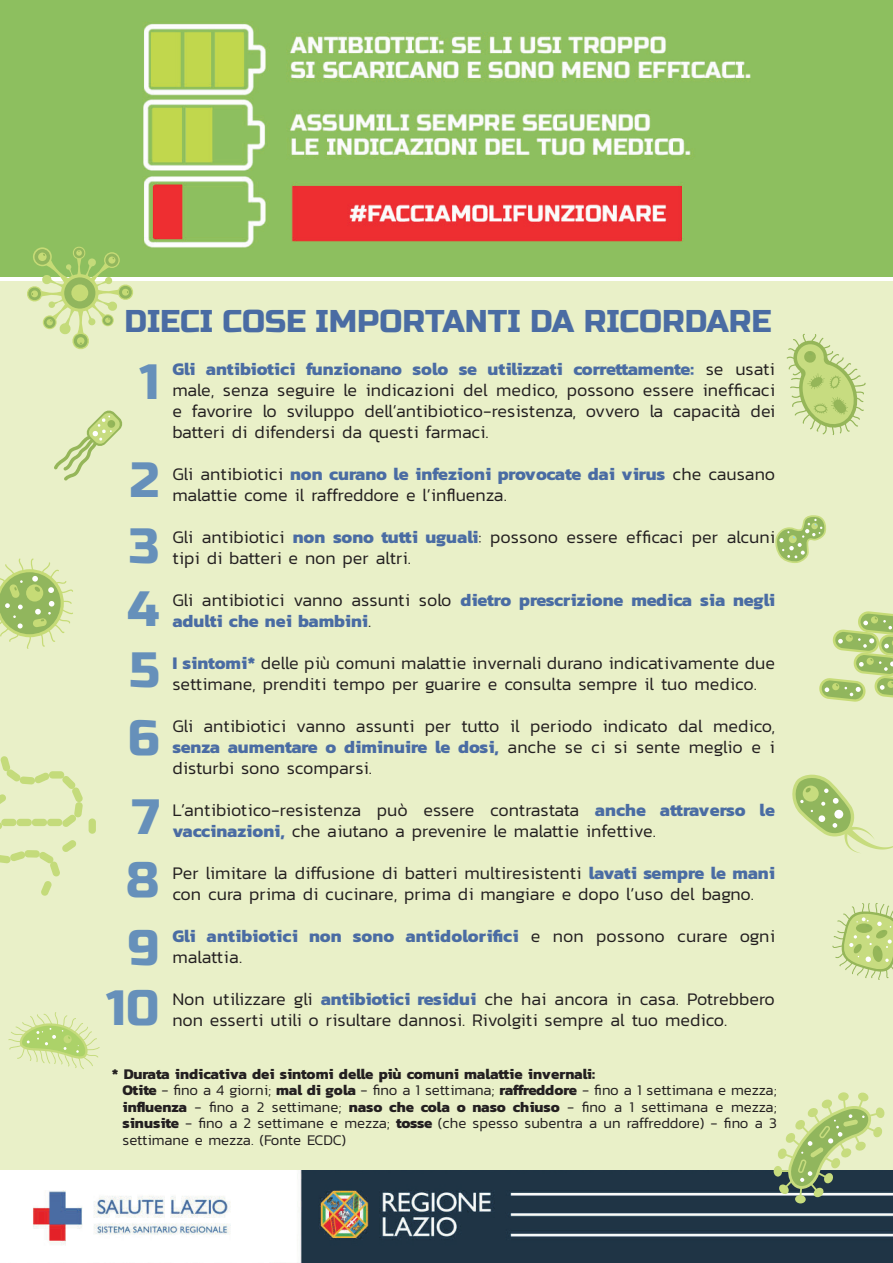
<style>
.page{position:relative;width:893px;height:1263px;background:#fff}
.page>*{position:absolute;margin:0;border:0;box-sizing:border-box;transform-origin:0 0}
.t1{font:49.5px/62.4px "Russo One";color:#6690ba}
.t2{font:31.5px "Russo One";color:#4a6ca3}
.t3{font:300 18px/21px "Kanit";color:#231f20}
.t4{font:700 18px/21px "Kanit";color:#4a6ca3}
.t5{font:300 15px/16.5px "Kanit";color:#231f20}
.s1{font-weight:700;color:#4a6ca3}
.s2{font-weight:300;color:#231f20}
.s3{font-weight:700}
</style>
<div class="page">
<div style="left:0;top:281px;width:893px;height:889px;background:#e9f0c8"></div>
<img style="left:0;top:0;width:893px;height:276px">
<img style="left:33px;top:1170px;width:860px;height:93px">
<svg style="left:8px;top:1012px;width:92px;height:57px"></svg>
<svg style="left:819px;top:611px;width:74px;height:91px"></svg>
<svg style="left:54px;top:410px;width:69px;height:71px"></svg>
<svg style="left:792px;top:775px;width:101px;height:78px"></svg>
<svg style="left:0;top:558px;width:73px;height:91px"></svg>
<svg style="left:787px;top:334px;width:79px;height:101px"></svg>
<svg style="left:832px;top:903px;width:61px;height:77px"></svg>
<svg style="left:26px;top:246px;width:108px;height:104px"></svg>
<svg style="left:774px;top:1092px;width:111px;height:112px"></svg>
<svg style="left:0;top:794px;width:6px;height:10px"></svg>
<div style="left:89px;top:818px;width:7px;height:16px;background:#c4db7b;border-radius:4px"></div>
<svg style="left:0;top:756px;width:50px;height:28px"></svg>
<div style="left:49px;top:771px;width:15px;height:7px;background:#c4db7b;border-radius:4px"></div>
<div style="left:47px;top:819px;width:15px;height:7px;background:#c4db7b;border-radius:4px"></div>
<div style="left:32px;top:819px;width:15px;height:7px;background:#c4db7b;border-radius:4px"></div>
<div style="left:17px;top:819px;width:15px;height:7px;background:#c4db7b;border-radius:4px"></div>
<div style="left:1px;top:819px;width:16px;height:7px;background:#c4db7b;border-radius:4px"></div>
<svg style="left:62px;top:776px;width:21px;height:51px"></svg>
<svg style="left:0;top:851px;width:25px;height:12px"></svg>
<div style="left:24px;top:850px;width:16px;height:8px;background:#c4db7b;border-radius:4px"></div>
<svg style="left:39px;top:840px;width:37px;height:56px"></svg>
<svg style="left:0;top:822px;width:3px;height:7px"></svg>
<svg style="left:775px;top:515px;width:51px;height:48px"></svg>
<h2 class="t2" style="left:124px;top:303px;width:649px">DIECI COSE IMPORTANTI DA RICORDARE</h2>
<p class="t3" style="left:172px;top:358px;width:604px;text-align:justify"><span class="s1">Gli antibiotici funzionano solo se utilizzati correttamente:</span> se usati male, senza seguire le indicazioni del medico, possono essere inefficaci e favorire lo sviluppo dell’antibiotico-resistenza, ovvero la capacità dei batteri di difendersi da questi farmaci.</p>
<p class="t3" style="left:172px;top:463px;width:604px">Gli antibiotici <span class="s1">non curano le infezioni provocate dai virus</span> che causano malattie come il raffreddore e l’influenza.</p>
<p class="t3" style="left:172px;top:526px;width:604px">Gli antibiotici <span class="s1">non sono tutti uguali</span>: possono essere efficaci per alcuni tipi di batteri e non per altri.</p>
<p class="t4" style="left:172px;top:588px;width:604px"><span class="s2">Gli antibiotici vanno assunti solo</span> dietro prescrizione medica sia negli adulti che nei bambini<span class="s2">.</span></p>
<p class="t3" style="left:172px;top:652px;width:604px"><span class="s1">I sintomi*</span> delle più comuni malattie invernali durano indicativamente due settimane, prenditi tempo per guarire e consulta sempre il tuo medico.</p>
<p class="t3" style="left:172px;top:715px;width:604px;text-align:justify">Gli antibiotici vanno assunti per tutto il periodo indicato dal medico, <span class="s1">senza aumentare o diminuire le dosi,</span> anche se ci si sente meglio e i disturbi sono scomparsi.</p>
<p class="t3" style="left:172px;top:799px;width:604px">L’antibiotico-resistenza può essere contrastata <span class="s1">anche attraverso le vaccinazioni,</span> che aiutano a prevenire le malattie infettive.</p>
<p class="t3" style="left:172px;top:862px;width:604px">Per limitare la diffusione di batteri multiresistenti <span class="s1">lavati sempre le mani </span>con cura prima di cucinare, prima di mangiare e dopo l’uso del bagno.</p>
<p class="t4" style="left:172px;top:924px;width:604px">Gli antibiotici non sono antidolorifici <span class="s2">e non possono curare ogni malattia.</span></p>
<p class="t3" style="left:172px;top:988px;width:604px">Non utilizzare gli <span class="s1">antibiotici residui</span> che hai ancora in casa. Potrebbero non esserti utili o risultare dannosi. Rivolgiti sempre al tuo medico.</p>
<h1 class="t1" style="left:139px;top:352px;width:22px">1</h1>
<h1 class="t1" style="left:130px;top:450px;width:31px">2</h1>
<h1 class="t1" style="left:127px;top:515px;width:34px;text-align:justify">3<br>4<br>5</h1>
<h1 class="t1" style="left:128px;top:699px;width:33px;line-height:79.3px">6<br>7</h1>
<h1 class="t1" style="left:126px;top:847px;width:35px;line-height:67.9px">8<br>9</h1>
<h1 class="t1" style="left:106px;top:977px;width:55px">10</h1>
<p class="t5" style="left:122px;top:1065px;width:656px;text-indent:-10px"><span class="s3">* Durata indicativa dei sintomi delle più comuni malattie invernali:<br>Otite</span> - fino a 4 giorni; <span class="s3">mal di gola</span> - fino a 1 settimana; <span class="s3">raffreddore</span> - fino a 1 settimana e mezza; <span class="s3">influenza</span> - fino a 2 settimane; <span class="s3">naso che cola o naso chiuso</span> - fino a 1 settimana e mezza; <span class="s3">sinusite</span> - fino a 2 settimane e mezza; <span class="s3">tosse</span> (che spesso subentra a un raffreddore) - fino a 3 settimane e mezza. (Fonte ECDC)</p>
</div>
